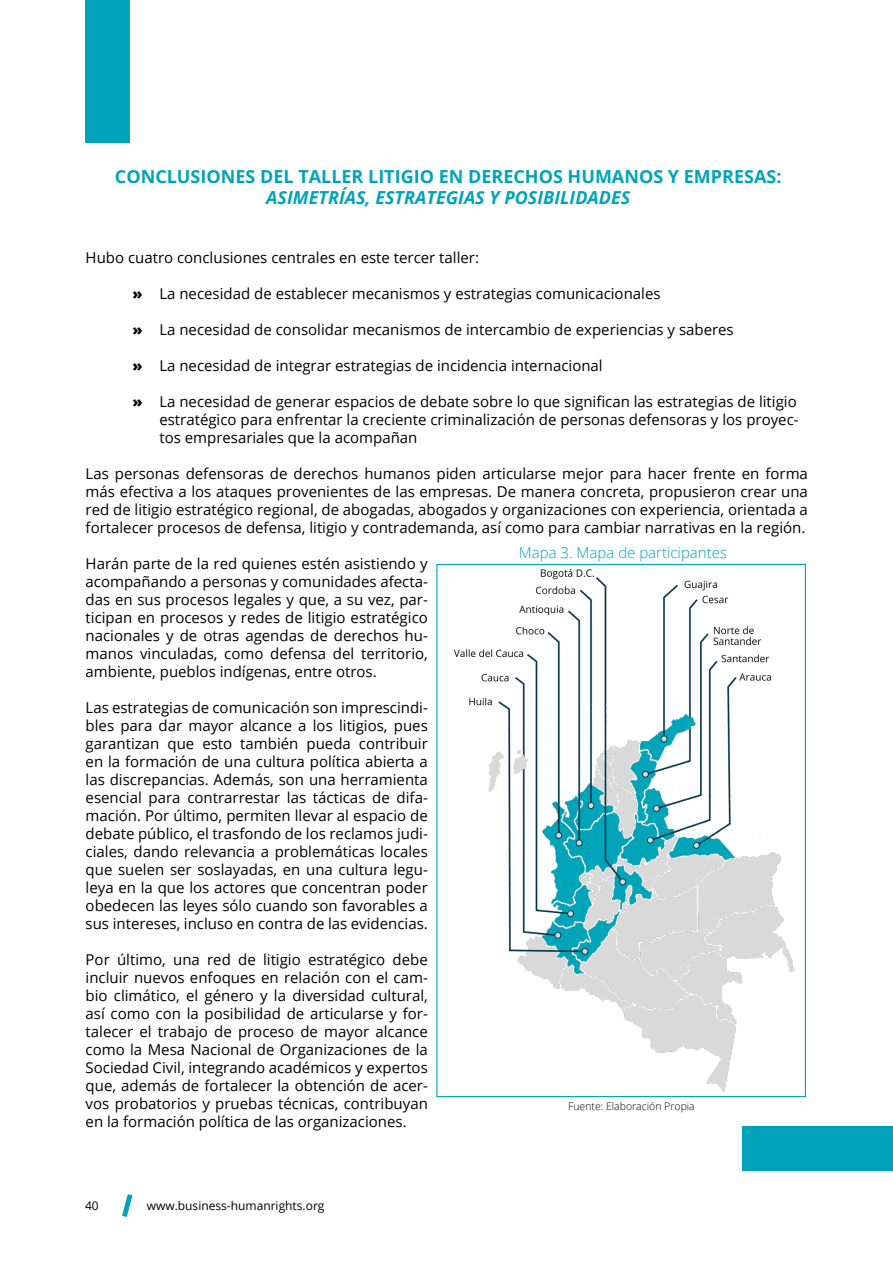
<style>
.page{position:relative;width:893px;height:1263px;background:#fff}
.page>*{position:absolute;margin:0;border:0;box-sizing:border-box;transform-origin:0 0}
.t1{font:700 18px "Open Sans";color:#00a4b9}
.t2{font:italic 700 18px "Open Sans";color:#00a4b9}
.t3{font:15px/18px "Open Sans";color:#000;text-align:justify}
.t4{font:300 15px "Open Sans";color:#00a4b9}
.t5{font:12px "Open Sans";color:#000}
.t6{font:300 10.5px "Open Sans";color:#000}
.s1{font-weight:800}
</style>
<div class="page">
<div style="left:85px;top:0;width:45px;height:142px;background:#00a4b9"></div>
<div style="left:742px;top:1126px;width:151px;height:44px;background:#00a4b9"></div>
<img style="left:453px;top:568px;width:342px;height:525px">
<svg style="left:122px;top:1194px;width:10px;height:23px"></svg>
<p class="t1" style="left:115px;top:163px;width:668px">CONCLUSIONES DEL TALLER LITIGIO EN DERECHOS HUMANOS Y EMPRESAS:</p>
<p class="t2" style="left:266px;top:185px;width:366px">ASIMETRÍAS, ESTRATEGIAS Y POSIBILIDADES</p>
<p class="t3" style="left:86px;top:248px;width:395px">Hubo cuatro conclusiones centrales en este tercer taller:</p>
<p class="t3" style="left:132px;top:284px;width:530px"><span class="s1">»</span> La necesidad de establecer mecanismos y estrategias comunicacionales</p>
<p class="t3" style="left:132px;top:320px;width:603px"><span class="s1">»</span> La necesidad de consolidar mecanismos de intercambio de experiencias y saberes</p>
<p class="t3" style="left:132px;top:356px;width:472px"><span class="s1">»</span> La necesidad de integrar estrategias de incidencia internacional</p>
<p class="t3" style="left:159px;top:392px;width:641px;text-align:left;text-indent:-27px"><span class="s1">»</span> La necesidad de generar espacios de debate sobre lo que significan las estrategias de litigio estratégico para enfrentar la creciente criminalización de personas defensoras y los proyec&shy;tos empresariales que la acompañan</p>
<p class="t3" style="left:86px;top:464px;width:724px">Las personas defensoras de derechos humanos piden articularse mejor para hacer frente en forma más efectiva a los ataques provenientes de las empresas. De manera concreta, propusieron crear una red de litigio estratégico regional, de abogadas, abogados y organizaciones con experiencia, orientada a fortalecer procesos de defensa, litigio y contrademanda, así como para cambiar narrativas en la región.</p>
<p class="t3" style="left:86px;top:554px;width:344px">Harán parte de la red quienes estén asistiendo y acompañando a personas y comunidades afecta&shy;das en sus procesos legales y que, a su vez, par&shy;ticipan en procesos y redes de litigio estratégico nacionales y de otras agendas de derechos hu&shy;manos vinculadas, como defensa del territorio, ambiente, pueblos indígenas, entre otros.</p>
<p class="t3" style="left:86px;top:698px;width:344px">Las estrategias de comunicación son imprescindi&shy;bles para dar mayor alcance a los litigios, pues garantizan que esto también pueda contribuir en la formación de una cultura política abierta a las discrepancias. Además, son una herramienta esencial para contrarrestar las tácticas de difa&shy;mación. Por último, permiten llevar al espacio de debate público, el trasfondo de los reclamos judi&shy;ciales, dando relevancia a problemáticas locales que suelen ser soslayadas, en una cultura legu&shy;leya en la que los actores que concentran poder obedecen las leyes sólo cuando son favorables a sus intereses, incluso en contra de las evidencias.</p>
<p class="t3" style="left:86px;top:950px;width:344px">Por último, una red de litigio estratégico debe incluir nuevos enfoques en relación con el cam&shy;bio climático, el género y la diversidad cultural, así como con la posibilidad de articularse y for&shy;talecer el trabajo de proceso de mayor alcance como la Mesa Nacional de Organizaciones de la Sociedad Civil, integrando académicos y expertos que, además de fortalecer la obtención de acer&shy;vos probatorios y pruebas técnicas, contribuyan en la formación política de las organizaciones.</p>
<p class="t4" style="left:519px;top:542px;width:210px">Mapa 3. Mapa de participantes</p>
<p class="t6" style="left:568px;top:1099px;width:128px">Fuente: Elaboración Propia</p>
<p class="t5" style="left:85px;top:1197px;width:15px">40</p>
<p class="t5" style="left:147px;top:1197px;width:179px">www.business-humanrights.org</p>
</div>
